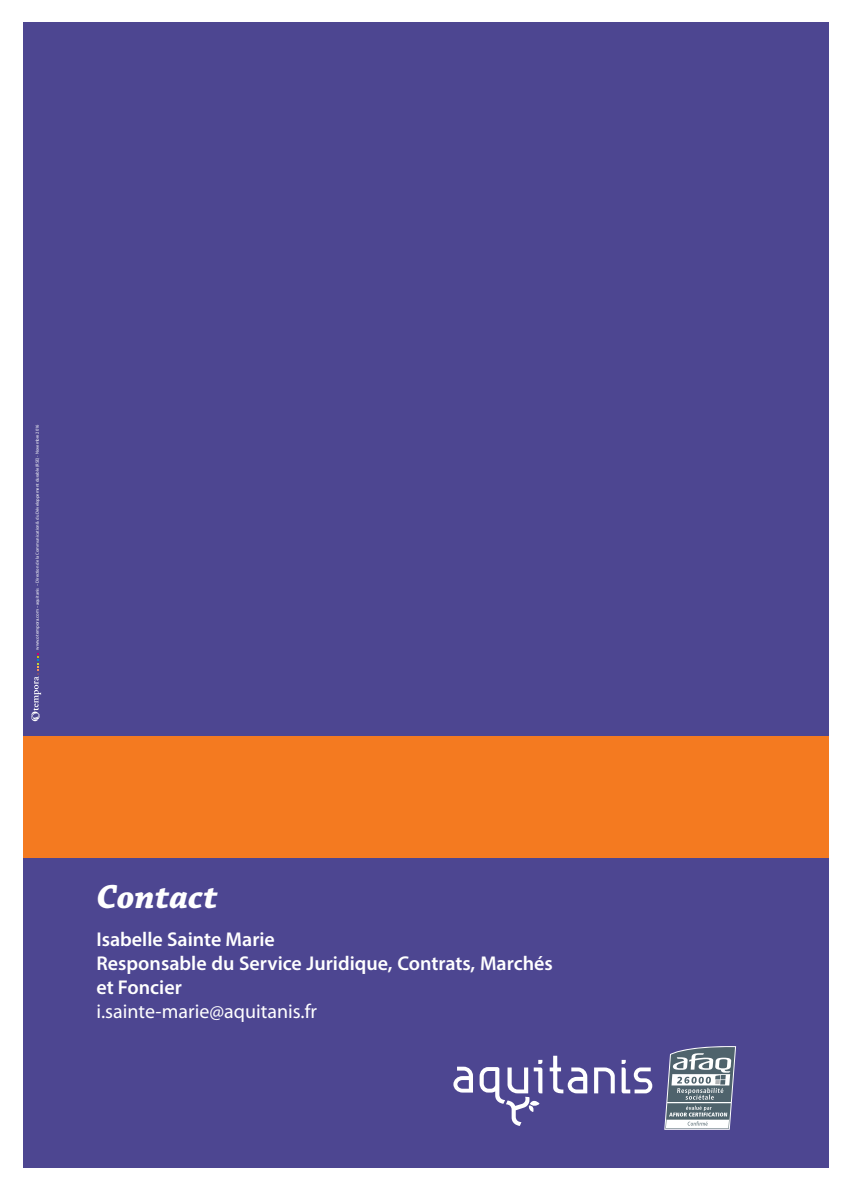
<style>
.page{position:relative;width:851px;height:1191px;background:#fff}
.page>*{position:absolute;margin:0;border:0;box-sizing:border-box;transform-origin:0 0}
.t1{font:italic 700 35.2px "Chaparral Pro";color:#fff}
.t2{font:600 20px/24px "Myriad Pro";color:#fff}
.t3{font:20px "Myriad Pro";color:#fff}
.t4{font:4.4px "Myriad Pro";color:#fff}
.s1{font-size:4.8px}
</style>
<div class="page">
<div style="left:23px;top:23px;width:805px;height:1145px;background:#4d4691"></div>
<div style="left:23px;top:736px;width:805px;height:121px;background:#f47a20"></div>
<svg style="left:664px;top:1046px;width:72px;height:83px;background:#8993a0"></svg>
<svg style="left:31px;top:653px;width:10px;height:68px"></svg>
<svg style="left:453px;top:1066px;width:20px;height:26px"></svg>
<svg style="left:594px;top:1067px;width:20px;height:26px"></svg>
<svg style="left:549px;top:1055px;width:38px;height:38px"></svg>
<svg style="left:621px;top:1059px;width:31px;height:34px"></svg>
<svg style="left:479px;top:1059px;width:63px;height:67px"></svg>
<p class="t4" style="left:35px;top:650px;width:227px;rotate:-90deg"><span class="s1">www.otempora.com</span> – aquitanis – Direction de la Communication &amp; du Développement durable (RSE) - Novembre 2016</p>
<h1 class="t1" style="left:96px;top:876px;width:123px">Contact</h1>
<h2 class="t2" style="left:96px;top:926px;width:458px">Isabelle Sainte Marie<br>Responsable du Service Juridique, Contrats, Marchés et Foncier</h2>
<h2 class="t3" style="left:96px;top:998px;width:222px">i.sainte-marie@aquitanis.fr</h2>
</div>
